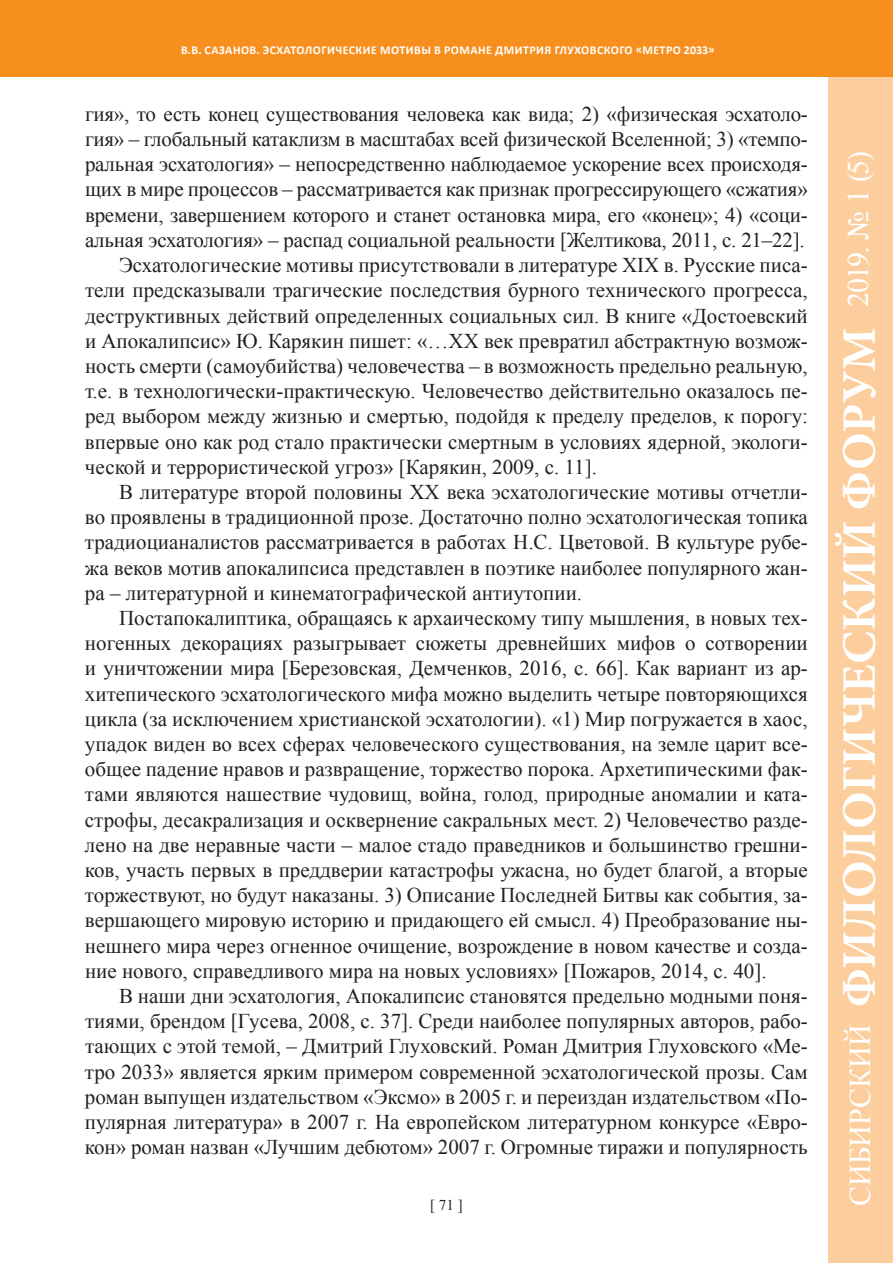
<style>
.page{position:relative;width:893px;height:1263px;background:#fff}
.page>*{position:absolute;margin:0;border:0;box-sizing:border-box;transform-origin:0 0}
.t1{font:700 48px "Minion Pro";color:#fff}
.t2{font:30px "Times New Roman";letter-spacing:-.005em;color:#fff}
.t3{font:21px "Times New Roman";color:#231f20}
.t4{font:15px "Times New Roman";color:#231f20}
.t5{font:700 12px "Calibri";letter-spacing:.04em;color:#fff}
</style>
<div class="page">
<div style="left:828px;top:0;width:65px;height:1263px;background:#fdce9d"></div>
<div style="left:0;top:0;width:893px;height:77px;background:#f68f1e"></div>
<p class="t5" style="left:181px;top:43px;width:39px">В.В. Сазанов</p>
<p class="t5" style="left:257px;top:43px;width:460px">. ЭСХАТОЛОГИЧЕСКИЕ МОТИВЫ В РОМАНЕ ДМИТРИЯ ГЛУХОВСКОГО «МЕТРО 2033»</p>
<p class="t3" style="left:85px;top:100px;width:724px">гия», то есть конец существования человека как вида; 2) «физическая эсхатоло-</p>
<p class="t3" style="left:85px;top:125px;width:724px">гия» – глобальный катаклизм в масштабах всей физической Вселенной; 3) «темпо-</p>
<p class="t3" style="left:85px;top:150px;width:724px">ральная эсхатология» – непосредственно наблюдаемое ускорение всех происходя-</p>
<p class="t3" style="left:85px;top:175px;width:724px">щих в мире процессов – рассматривается как признак прогрессирующего «сжатия»</p>
<p class="t3" style="left:85px;top:201px;width:724px">времени, завершением которого и станет остановка мира, его «конец»; 4) «соци-</p>
<p class="t3" style="left:85px;top:226px;width:721px">альная эсхатология» – распад социальной реальности [Желтикова, 2011, с. 21–22].</p>
<p class="t3" style="left:119px;top:251px;width:690px">Эсхатологические мотивы присутствовали в литературе XIX в. Русские писа-</p>
<p class="t3" style="left:85px;top:276px;width:724px">тели предсказывали трагические последствия бурного технического прогресса,</p>
<p class="t3" style="left:85px;top:301px;width:724px">деструктивных действий определенных социальных сил. В книге «Достоевский</p>
<p class="t3" style="left:85px;top:327px;width:724px">и Апокалипсис» Ю. Карякин пишет: «…ХХ век превратил абстрактную возмож-</p>
<p class="t3" style="left:85px;top:352px;width:724px">ность смерти (самоубийства) человечества – в возможность предельно реальную,</p>
<p class="t3" style="left:85px;top:377px;width:724px">т.е. в технологически-практическую. Человечество действительно оказалось пе-</p>
<p class="t3" style="left:85px;top:402px;width:724px">ред выбором между жизнью и смертью, подойдя к пределу пределов, к порогу:</p>
<p class="t3" style="left:85px;top:427px;width:724px">впервые оно как род стало практически смертным в условиях ядерной, экологи-</p>
<p class="t3" style="left:85px;top:453px;width:514px">ческой и террористической угроз» [Карякин, 2009, с. 11].</p>
<p class="t3" style="left:119px;top:478px;width:690px">В литературе второй половины XX века эсхатологические мотивы отчетли-</p>
<p class="t3" style="left:85px;top:503px;width:724px">во проявлены в традиционной прозе. Достаточно полно эсхатологическая топика</p>
<p class="t3" style="left:85px;top:528px;width:724px">традиоцианалистов рассматривается в работах Н.С. Цветовой. В культуре рубе-</p>
<p class="t3" style="left:85px;top:553px;width:724px">жа веков мотив апокалипсиса представлен в поэтике наиболее популярного жан-</p>
<p class="t3" style="left:85px;top:579px;width:499px">ра – литературной и кинематографической антиутопии.</p>
<p class="t3" style="left:119px;top:604px;width:690px">Постапокалиптика, обращаясь к архаическому типу мышления, в новых тех-</p>
<p class="t3" style="left:85px;top:629px;width:724px">ногенных декорациях разыгрывает сюжеты древнейших мифов о сотворении</p>
<p class="t3" style="left:85px;top:654px;width:724px">и уничтожении мира [Березовская, Демченков, 2016, с. 66]. Как вариант из ар-</p>
<p class="t3" style="left:85px;top:679px;width:724px">хитепического эсхатологического мифа можно выделить четыре повторяющихся</p>
<p class="t3" style="left:85px;top:705px;width:724px">цикла (за исключением христианской эсхатологии). «1) Мир погружается в хаос,</p>
<p class="t3" style="left:85px;top:730px;width:724px">упадок виден во всех сферах человеческого существования, на земле царит все-</p>
<p class="t3" style="left:85px;top:755px;width:724px">общее падение нравов и развращение, торжество порока. Архетипическими фак-</p>
<p class="t3" style="left:85px;top:780px;width:724px">тами являются нашествие чудовищ, война, голод, природные аномалии и ката-</p>
<p class="t3" style="left:85px;top:805px;width:724px">строфы, десакрализация и осквернение сакральных мест. 2) Человечество разде-</p>
<p class="t3" style="left:85px;top:831px;width:724px">лено на две неравные части – малое стадо праведников и большинство грешни-</p>
<p class="t3" style="left:85px;top:856px;width:724px">ков, участь первых в преддверии катастрофы ужасна, но будет благой, а вторые</p>
<p class="t3" style="left:85px;top:881px;width:724px">торжествуют, но будут наказаны. 3) Описание Последней Битвы как события, за-</p>
<p class="t3" style="left:85px;top:906px;width:724px">вершающего мировую историю и придающего ей смысл. 4) Преобразование ны-</p>
<p class="t3" style="left:85px;top:931px;width:724px">нешнего мира через огненное очищение, возрождение в новом качестве и созда-</p>
<p class="t3" style="left:85px;top:957px;width:683px">ние нового, справедливого мира на новых условиях» [Пожаров, 2014, с. 40].</p>
<p class="t3" style="left:119px;top:982px;width:690px">В наши дни эсхатология, Апокалипсис становятся предельно модными поня-</p>
<p class="t3" style="left:85px;top:1007px;width:724px">тиями, брендом [Гусева, 2008, с. 37]. Среди наиболее популярных авторов, рабо-</p>
<p class="t3" style="left:85px;top:1032px;width:724px">тающих с этой темой, – Дмитрий Глуховский. Роман Дмитрия Глуховского «Ме-</p>
<p class="t3" style="left:85px;top:1057px;width:724px">тро 2033» является ярким примером современной эсхатологической прозы. Сам</p>
<p class="t3" style="left:85px;top:1083px;width:724px">роман выпущен издательством «Эксмо» в 2005 г. и переиздан издательством «По-</p>
<p class="t3" style="left:85px;top:1108px;width:724px">пулярная литература» в 2007 г. На европейском литературном конкурсе «Евро-</p>
<p class="t3" style="left:85px;top:1133px;width:724px">кон» роман назван «Лучшим дебютом» 2007 г. Огромные тиражи и популярность</p>
<p class="t4" style="left:430px;top:1194px;width:34px">[ 71 ]</p>
<h2 class="t2" style="left:838px;top:307px;width:158px;rotate:-90deg">2019. № 1 (5)</h2>
<h1 class="t1" style="left:831px;top:1007px;width:681px;rotate:-90deg">ФИЛОЛОГИЧЕСКИЙ ФОРУМ</h1>
<h2 class="t2" style="left:840px;top:1206px;width:183px;rotate:-90deg">СИБИРСКИЙ</h2>
</div>
